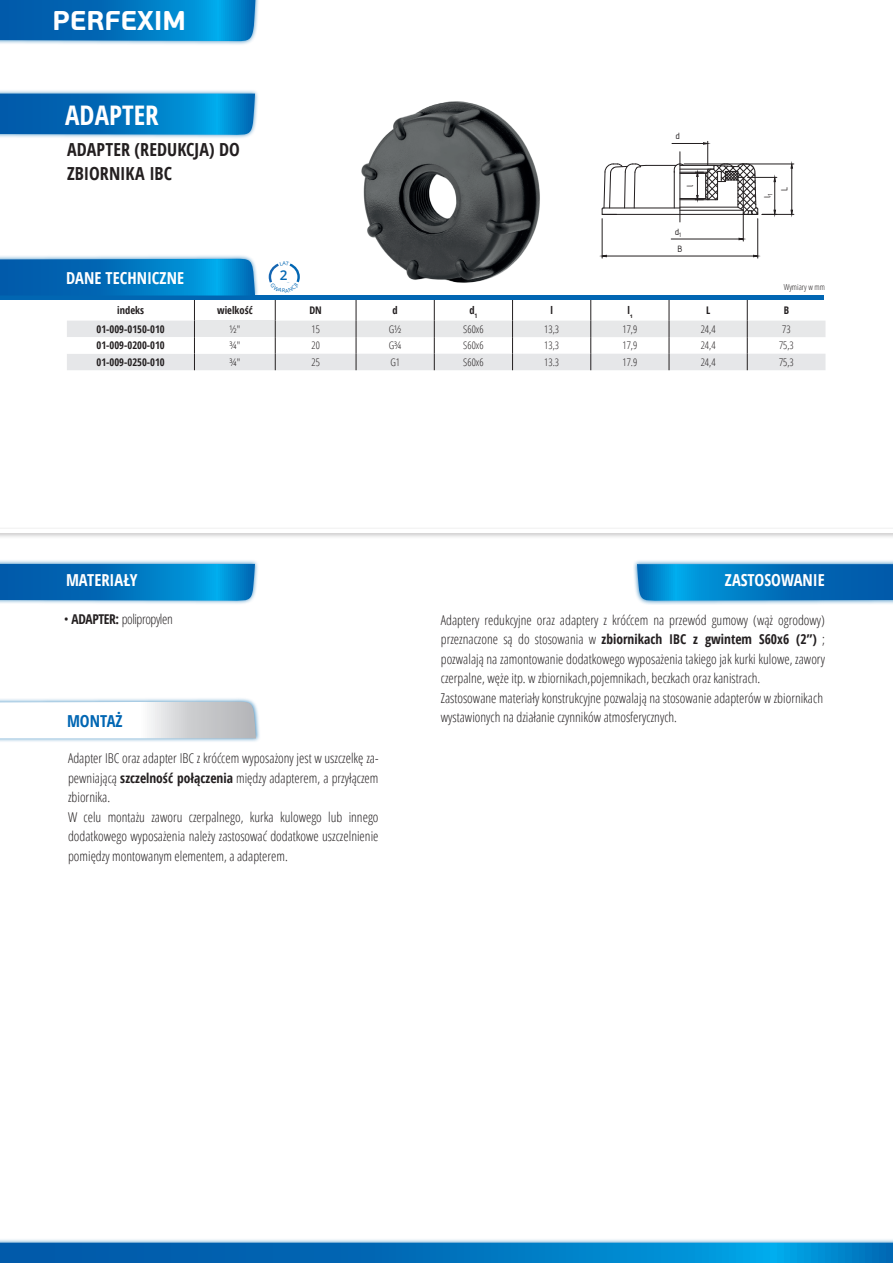
<style>
.page{position:relative;width:893px;height:1263px;background:#fff}
.page>*{position:absolute;margin:0;border:0;box-sizing:border-box;transform-origin:0 0}
.t1{font:700 27px "PF Beau Sans Pro";color:#fff}
.t2{font:700 27px "Open Sans Condensed";color:#fff}
.t3{font:700 18px/24px "Open Sans Condensed";letter-spacing:.005em;color:#231f20}
.t4{font:700 16.5px "Open Sans Condensed";color:#fff}
.t5{font:700 16.5px "Open Sans Condensed";color:#0166b3}
.t6{font:700 14.7px "Open Sans";color:#0166b3;scale:1.07 1}
.t7{font:300 13.5px/19.5px "Open Sans Condensed";color:#231f20}
.t8{font:300 13.5px "Open Sans Condensed";letter-spacing:-.03em;color:#231f20}
.t9{font:600 13.5px "Open Sans";color:#0166b3}
.t10{font:300 10.5px "Open Sans Condensed";color:#231f20}
.t11{font:700 10.5px "Open Sans Condensed";color:#231f20}
.t12{font:9.9px "ISOCPEUR";color:#231f20}
.t13{font:300 8.25px "Open Sans Condensed";color:#231f20}
.s1{font-weight:600;font-size:13.5px}
.s2{font-weight:700}
</style>
<div class="page">
<div style="left:0;top:0;width:261px;height:46px;background:#0169af;opacity:.75"></div>
<svg style="left:0;top:0;width:256px;height:45px;background:#1682c5"></svg>
<div style="left:0;top:1238px;width:893px;height:25px;background:#0169af;opacity:.75"></div>
<svg style="left:0;top:1242px;width:893px;height:21px;background:#0578c0"></svg>
<div style="left:0;top:559px;width:259px;height:46px;background:#0169af;opacity:.75"></div>
<svg style="left:0;top:564px;width:255px;height:40px;background:#1581c5"></svg>
<div style="left:0;top:527px;width:893px;height:13px;background:#231f20;opacity:.3"></div>
<hr style="left:0;top:529px;width:893px;height:4px;background:#fff">
<div style="left:633px;top:559px;width:260px;height:46px;background:#0169af;opacity:.75"></div>
<svg style="left:637px;top:564px;width:256px;height:39px;background:#0f7ec3"></svg>
<div style="left:0;top:697px;width:260px;height:46px;background:#0169af;opacity:.75"></div>
<svg style="left:0;top:702px;width:256px;height:36px"></svg>
<img style="left:361px;top:101px;width:179px;height:154px">
<div style="left:0;top:89px;width:260px;height:51px;background:#0169af;opacity:.75"></div>
<svg style="left:0;top:94px;width:255px;height:44px;background:#1280c4"></svg>
<hr style="left:762px;top:214px;width:32px;height:1px;background:#231f20">
<hr style="left:684px;top:164px;width:110px;height:1px;background:#231f20">
<hr style="left:791px;top:168px;width:1px;height:42px;background:#231f20">
<svg style="left:790px;top:209px;width:3px;height:6px"></svg>
<svg style="left:790px;top:163px;width:3px;height:6px"></svg>
<hr style="left:757px;top:219px;width:1px;height:39px;background:#231f20">
<hr style="left:602px;top:219px;width:1px;height:39px;background:#231f20">
<svg style="left:601px;top:141px;width:176px;height:100px"></svg>
<svg style="left:0;top:255px;width:825px;height:115px"></svg>
<h1 class="t1" style="left:52px;top:4px;width:135px">PERFEXIM</h1>
<h1 class="t2" style="left:65px;top:96px;width:95px">ADAPTER</h1>
<h2 class="t3" style="left:67px;top:137px;width:174px">ADAPTER (REDUKCJA) DO<br>ZBIORNIKA IBC</h2>
<p class="t9" style="left:280px;top:265px;width:9px">2</p>
<p class="t4" style="left:66px;top:267px;width:119px">DANE TECHNICZNE</p>
<p class="t6" style="left:275px;top:266px;width:18px">1 0<span class="s1">6</span></p>
<p class="t12" style="left:676px;top:130px;width:6px">d</p>
<p class="t12" style="left:684px;top:187px;width:4px;rotate:-90deg">l</p>
<p class="t12" style="left:675px;top:225px;width:8px">d<sub>1</sub></p>
<p class="t12" style="left:677px;top:242px;width:7px">B</p>
<p class="t12" style="left:761px;top:198px;width:6px;rotate:-90deg">l<sub>1</sub></p>
<p class="t12" style="left:778px;top:191px;width:6px;rotate:-90deg">L</p>
<p class="t13" style="left:784px;top:281px;width:43px">Wymiary w mm</p>
<p class="t11" style="left:117px;top:303px;width:28px">indeks</p>
<p class="t11" style="left:217px;top:303px;width:37px">wielkość</p>
<p class="t11" style="left:309px;top:303px;width:14px">DN</p>
<p class="t11" style="left:393px;top:303px;width:7px">d</p>
<p class="t11" style="left:469px;top:303px;width:10px">d<sub>1</sub></p>
<p class="t11" style="left:550px;top:303px;width:4px">l</p>
<p class="t11" style="left:627px;top:303px;width:6px">l<sub>1</sub></p>
<p class="t11" style="left:706px;top:303px;width:6px">L</p>
<p class="t11" style="left:784px;top:303px;width:7px">B</p>
<p class="t11" style="left:97px;top:322px;width:70px">01-009-0150-010</p>
<p class="t10" style="left:229px;top:322px;width:12px">½"</p>
<p class="t10" style="left:311px;top:322px;width:10px">15</p>
<p class="t10" style="left:389px;top:322px;width:14px">G½</p>
<p class="t10" style="left:463px;top:322px;width:22px">S60x6</p>
<p class="t10" style="left:544px;top:322px;width:16px">13,3</p>
<p class="t10" style="left:622px;top:322px;width:16px">17,9</p>
<p class="t10" style="left:701px;top:322px;width:16px">24,4</p>
<p class="t10" style="left:782px;top:322px;width:10px">73</p>
<p class="t11" style="left:97px;top:338px;width:70px">01-009-0200-010</p>
<p class="t10" style="left:229px;top:338px;width:12px">¾"</p>
<p class="t10" style="left:311px;top:338px;width:10px">20</p>
<p class="t10" style="left:389px;top:338px;width:14px">G¾</p>
<p class="t10" style="left:463px;top:338px;width:22px">S60x6</p>
<p class="t10" style="left:544px;top:338px;width:16px">13,3</p>
<p class="t10" style="left:622px;top:338px;width:16px">17,9</p>
<p class="t10" style="left:701px;top:338px;width:16px">24,4</p>
<p class="t10" style="left:779px;top:338px;width:16px">75,3</p>
<p class="t11" style="left:97px;top:355px;width:70px">01-009-0250-010</p>
<p class="t10" style="left:229px;top:355px;width:12px">¾"</p>
<p class="t10" style="left:311px;top:355px;width:10px">25</p>
<p class="t10" style="left:390px;top:355px;width:11px">G1</p>
<p class="t10" style="left:463px;top:355px;width:22px">S60x6</p>
<p class="t10" style="left:544px;top:355px;width:16px">13.3</p>
<p class="t10" style="left:622px;top:355px;width:16px">17.9</p>
<p class="t10" style="left:701px;top:355px;width:16px">24,4</p>
<p class="t10" style="left:779px;top:355px;width:16px">75,3</p>
<p class="t4" style="left:725px;top:569px;width:102px">ZASTOSOWANIE</p>
<p class="t4" style="left:66px;top:569px;width:73px">MATERIAŁY</p>
<p class="t8" style="left:64px;top:610px;width:110px">• <span class="s2">ADAPTER:</span> polipropylen</p>
<p class="t7" style="left:441px;top:609px;width:386px">Adaptery redukcyjne oraz adaptery z króćcem na przewód gumowy (wąż ogrodowy) przeznaczone są do stosowania w <span class="s2">zbiornikach IBC z gwintem S60x6 (2”)</span> ; pozwalają na zamontowanie dodatkowego wyposażenia takiego jak kurki kulowe, zawory czerpalne, węże itp. w zbiornikach,pojemnikach, beczkach oraz kanistrach.<br>Zastosowane materiały konstrukcyjne pozwalają na stosowanie adapterów w zbiornikach wystawionych na działanie czynników atmosferycznych.</p>
<p class="t5" style="left:67px;top:709px;width:57px">MONTAŻ</p>
<p class="t7" style="left:68px;top:748px;width:312px">Adapter IBC oraz adapter IBC z króćcem wyposażony jest w uszczelkę za&shy;pewniającą <span class="s2">szczelność połączenia</span> między adapterem, a przyłączem zbiornika.<br>W celu montażu zaworu czerpalnego, kurka kulowego lub innego dodatkowego wyposażenia należy zastosować dodatkowe uszczelnienie pomiędzy montowanym elementem, a adapterem.</p>
</div>
